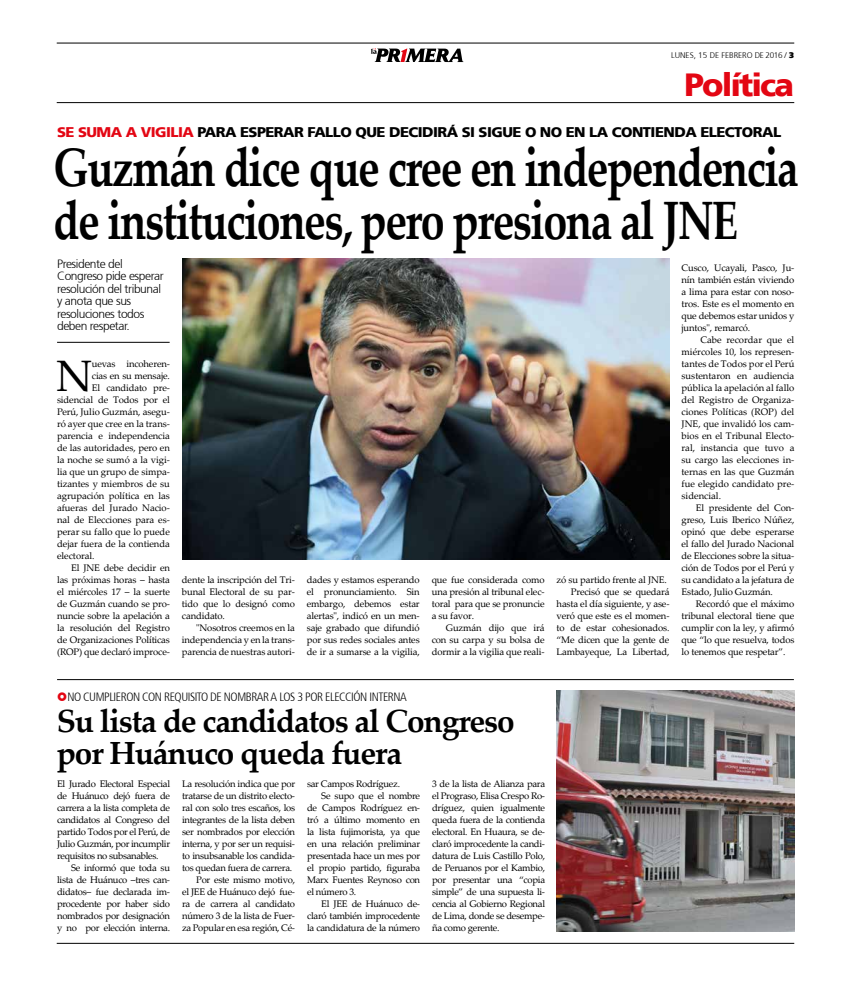
<style>
.page{position:relative;width:851px;height:993px;background:#fff}
.page>*{position:absolute;margin:0;border:0;box-sizing:border-box;transform-origin:0 0}
.t1{font:700 54px/53px "Palatino Linotype";letter-spacing:-.035em;color:#000;scale:.8 1}
.t2{font:44px "Palatino Linotype";color:#000}
.t3{font:700 32px/32px "Palatino Linotype";letter-spacing:-.035em;color:#000}
.t4{font:900 32px "Frutiger 75";letter-spacing:-.06em;color:#e30613}
.t5{font:900 14px "Frutiger 75";letter-spacing:-.035em;color:#000;scale:1.05 1}
.t6{font:300 12px/12.5px "Frutiger 45";letter-spacing:-.035em;color:#000}
.t7{font:300 condensed 12px "Frutiger 47";letter-spacing:-.035em;color:#000}
.t8{font:9.5px/12px "Palatino Linotype";letter-spacing:-.015em;color:#000;text-align:justify}
.t9{font:300 8.2px "Frutiger 45";color:#000}
.s1{font-family:"Frutiger";font-weight:900}
.s2{color:#e30613}
</style>
<div class="page">
<hr style="left:57px;top:102px;width:737px;height:1px;background:#000">
<hr style="left:57px;top:43px;width:737px;height:1px;background:#000">
<svg style="left:371px;top:48px;width:92px;height:14px"></svg>
<hr style="left:57px;top:942px;width:737px;height:1px;background:#000">
<img style="left:182px;top:259px;width:487px;height:300px">
<img style="left:556px;top:690px;width:238px;height:241px">
<hr style="left:57px;top:679px;width:736px;height:1px;background:#000">
<hr style="left:57px;top:342px;width:113px;height:1px;background:#000">
<p class="t9" style="left:671px;top:50px;width:124px">LUNES, 15 DE FEBRERO DE 2016 / <span class="s1">3</span></p>
<h3 class="t4" style="left:684px;top:66px;width:111px">Política</h3>
<h3 class="t5" style="left:57px;top:124px;width:691px"><span class="s2">SE SUMA A VIGILIA</span> PARA ESPERAR FALLO QUE DECIDIRÁ SI SIGUE O NO EN LA CONTIENDA ELECTORAL</h3>
<h1 class="t1" style="left:53px;top:139px;width:933px">Guzmán dice que cree en independencia de instituciones, pero presiona al JNE</h1>
<p class="t6" style="left:57px;top:257px;width:108px">Presidente del<br>Congreso pide esperar resolución del tribunal y anota que sus resoluciones todos deben respetar.</p>
<h2 class="t2" style="left:56px;top:344px;width:38px">N</h2>
<p class="t8" style="left:92px;top:357px;width:79px">uevas incoheren-</p>
<p class="t8" style="left:92px;top:369px;width:79px">cias en su mensaje.</p>
<p class="t8" style="left:92px;top:381px;width:79px">El candidato pre-</p>
<p class="t8" style="left:57px;top:393px;width:114px">sidencial de Todos por el</p>
<p class="t8" style="left:57px;top:405px;width:114px">Perú, Julio Guzmán, asegu-</p>
<p class="t8" style="left:57px;top:417px;width:114px">ró ayer que cree en la trans-</p>
<p class="t8" style="left:57px;top:429px;width:114px">parencia e independencia</p>
<p class="t8" style="left:57px;top:441px;width:114px">de las autoridades, pero en</p>
<p class="t8" style="left:57px;top:453px;width:114px">la noche se sumó a la vigi-</p>
<p class="t8" style="left:57px;top:465px;width:114px">lia que un grupo de simpa-</p>
<p class="t8" style="left:57px;top:477px;width:114px">tizantes y miembros de su</p>
<p class="t8" style="left:57px;top:489px;width:114px">agrupación política en las</p>
<p class="t8" style="left:57px;top:501px;width:114px">afueras del Jurado Nacio-</p>
<p class="t8" style="left:57px;top:513px;width:114px">nal de Elecciones para es-</p>
<p class="t8" style="left:57px;top:525px;width:114px">perar su fallo que lo puede</p>
<p class="t8" style="left:57px;top:537px;width:114px">dejar fuera de la contienda</p>
<p class="t8" style="left:57px;top:549px;width:39px">electoral.</p>
<p class="t8" style="left:71px;top:561px;width:100px">El JNE debe decidir en</p>
<p class="t8" style="left:57px;top:573px;width:114px">las próximas horas – hasta</p>
<p class="t8" style="left:57px;top:585px;width:114px">el miércoles 17 – la suerte</p>
<p class="t8" style="left:57px;top:597px;width:114px">de Guzmán cuando se pro-</p>
<p class="t8" style="left:57px;top:609px;width:114px">nuncie sobre la apelación a</p>
<p class="t8" style="left:57px;top:621px;width:114px">la resolución del Registro</p>
<p class="t8" style="left:57px;top:633px;width:114px">de Organizaciones Políticas</p>
<p class="t8" style="left:57px;top:645px;width:114px">(ROP) que declaró improce-</p>
<p class="t8" style="left:182px;top:573px;width:114px">dente la inscripción del Tri&shy;bunal Electoral de su par&shy;tido que lo designó como candidato.</p>
<p class="t8" style="left:182px;top:621px;width:114px;text-indent:14px">"Nosotros creemos en la independencia y en la trans&shy;parencia de nuestras autori-</p>
<p class="t8" style="left:307px;top:573px;width:114px">dades y estamos esperando el pronunciamiento. Sin embargo, debemos estar alertas", indicó en un men&shy;saje grabado que difundió por sus redes sociales antes de ir a sumarse a la vigilia,</p>
<p class="t8" style="left:431px;top:573px;width:114px">que fue considerada como una presión al tribunal elec&shy;toral para que se pronuncie a su favor.</p>
<p class="t8" style="left:431px;top:621px;width:114px;text-indent:14px">Guzmán dijo que irá con su carpa y su bolsa de dormir a la vigilia que reali-</p>
<p class="t8" style="left:556px;top:573px;width:114px;text-align:right">zó su partido frente al JNE.<br>Precisó que se quedará hasta el día siguiente, y ase&shy;veró que este es el momen&shy;to de estar cohesionados. “Me dicen que la gente de<br>Lambayeque, La Libertad,</p>
<p class="t8" style="left:681px;top:261px;width:114px">Cusco, Ucayali, Pasco, Ju&shy;nín también están viviendo a lima para estar con noso&shy;tros. Este es el momento en que debemos estar unidos y juntos", remarcó.</p>
<p class="t8" style="left:681px;top:333px;width:114px;text-indent:19px">Cabe recordar que el miércoles 10, los represen&shy;tantes de Todos por el Perú sustentaron en audiencia pública la apelación al fallo del Registro de Organiza&shy;ciones Políticas (ROP) del JNE, que invalidó los cam&shy;bios en el Tribunal Electo&shy;ral, instancia que tuvo a su cargo las elecciones in&shy;ternas en las que Guzmán fue elegido candidato pre&shy;sidencial.</p>
<p class="t8" style="left:681px;top:501px;width:114px;text-indent:14px">El presidente del Con&shy;greso, Luis Iberico Núñez, opinó que debe esperarse el fallo del Jurado Nacional de Elecciones sobre la situa&shy;ción de Todos por el Perú y su candidato a la jefatura de Estado, Julio Guzmán.</p>
<p class="t8" style="left:681px;top:597px;width:114px;text-indent:14px">Recordó que el máximo tribunal electoral tiene que cumplir con la ley, y afirmó que “lo que resuelva, todos lo tenemos que respetar”.</p>
<p class="t7" style="left:67px;top:689px;width:341px">NO CUMPLIERON CON REQUISITO DE NOMBRAR A LOS 3 POR ELECCIÓN INTERNA</p>
<h3 class="t3" style="left:57px;top:703px;width:459px">Su lista de candidatos al Congreso por Huánuco queda fuera</h3>
<p class="t8" style="left:57px;top:777px;width:114px">El Jurado Electoral Especial de Huánuco dejó fuera de carrera a la lista completa de candidatos al Congreso del partido Todos por el Perú, de Julio Guzmán, por incumplir requisitos no subsanables.</p>
<p class="t8" style="left:57px;top:861px;width:114px;text-indent:14px">Se informó que toda su lista de Huánuco –tres can&shy;didatos– fue declarada im&shy;procedente por haber sido nombrados por designación y no por elección interna.</p>
<p class="t8" style="left:182px;top:777px;width:114px">La resolución indica que por</p>
<p class="t8" style="left:182px;top:789px;width:114px">tratarse de un distrito electo-</p>
<p class="t8" style="left:182px;top:801px;width:114px">ral con solo tres escaños, los</p>
<p class="t8" style="left:182px;top:813px;width:114px">integrantes de la lista deben</p>
<p class="t8" style="left:182px;top:825px;width:114px">ser nombrados por elección</p>
<p class="t8" style="left:182px;top:837px;width:114px">interna, y por ser un requisi-</p>
<p class="t8" style="left:182px;top:849px;width:114px">to insubsanable los candida-</p>
<p class="t8" style="left:182px;top:861px;width:112px">tos quedan fuera de carrera.</p>
<p class="t8" style="left:196px;top:873px;width:100px">Por este mismo motivo,</p>
<p class="t8" style="left:182px;top:885px;width:114px">el JEE de Huánuco dejó fue-</p>
<p class="t8" style="left:182px;top:897px;width:114px">ra de carrera al candidato</p>
<p class="t8" style="left:182px;top:909px;width:114px">número 3 de la lista de Fuer-</p>
<p class="t8" style="left:182px;top:921px;width:114px">za Popular en esa región, Cé-</p>
<p class="t8" style="left:307px;top:777px;width:94px">sar Campos Rodríguez.</p>
<p class="t8" style="left:321px;top:789px;width:100px">Se supo que el nombre</p>
<p class="t8" style="left:307px;top:801px;width:114px">de Campos Rodríguez en-</p>
<p class="t8" style="left:307px;top:813px;width:114px">tró a último momento en</p>
<p class="t8" style="left:307px;top:825px;width:114px">la lista fujimorista, ya que</p>
<p class="t8" style="left:307px;top:837px;width:114px">en una relación preliminar</p>
<p class="t8" style="left:307px;top:849px;width:114px">presentada hace un mes por</p>
<p class="t8" style="left:307px;top:861px;width:114px">el propio partido, figuraba</p>
<p class="t8" style="left:307px;top:873px;width:114px">Marx Fuentes Reynoso con</p>
<p class="t8" style="left:307px;top:885px;width:51px">el número 3.</p>
<p class="t8" style="left:321px;top:897px;width:100px">El JEE de Huánuco de-</p>
<p class="t8" style="left:307px;top:909px;width:114px">claró también improcedente</p>
<p class="t8" style="left:307px;top:921px;width:114px">la candidatura de la número</p>
<p class="t8" style="left:432px;top:777px;width:114px">3 de la lista de Alianza para el Prograso, Elisa Crespo Ro&shy;dríguez, quien igualmente queda fuera de la contienda electoral. En Huaura, se de&shy;claró improcedente la candi&shy;datura de Luis Castillo Polo, de Peruanos por el Kambio, por presentar una “copia simple” de una supuesta li&shy;cencia al Gobierno Regional de Lima, donde se desempe&shy;ña como gerente.</p>
</div>
